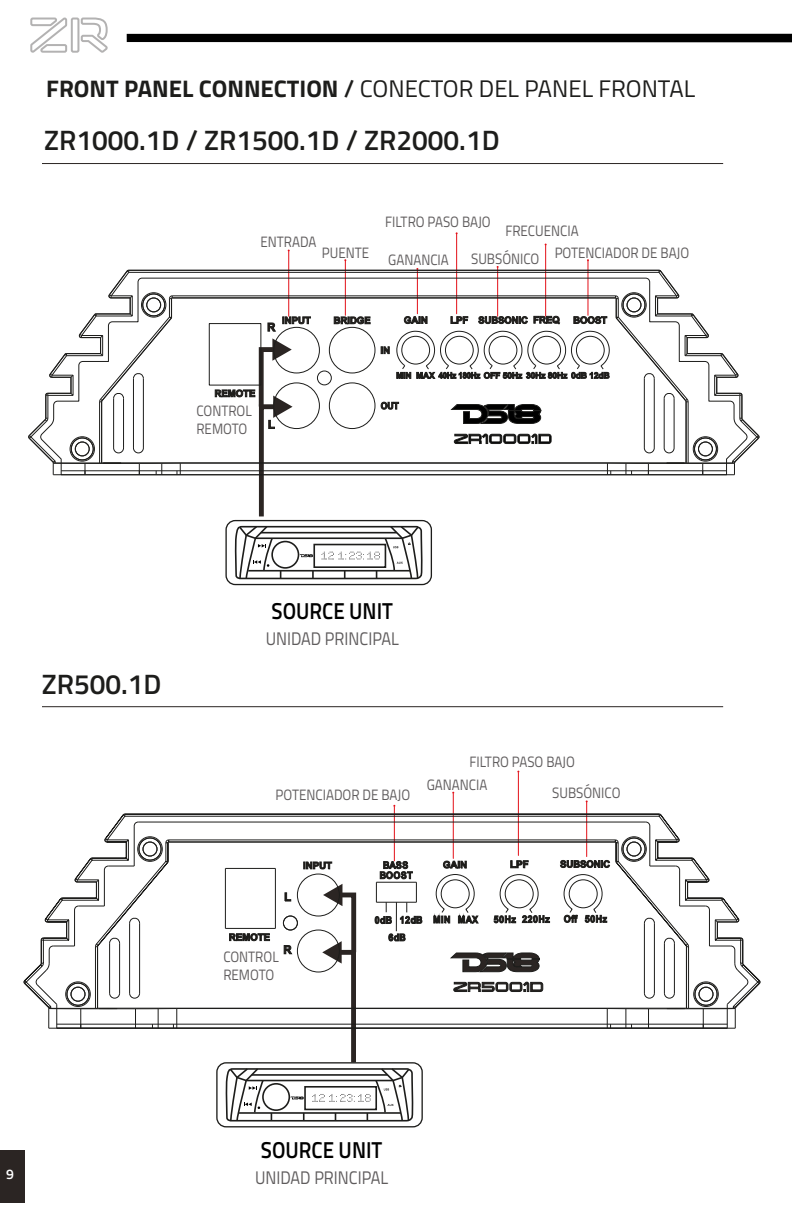
<style>
.page{position:relative;width:792px;height:1224px;background:#fff}
.page>*{position:absolute;margin:0;border:0;box-sizing:border-box;transform-origin:0 0}
.t1{font:600 28px "Titillium Web";color:#1d1d1b}
.t2{font:24px "Titillium Web";color:#1d1d1b}
.t3{font:600 23px "Titillium Web";color:#000;scale:.89 1}
.t4{font:18.2px "Titillium Web";color:#5f5c5d;scale:.89 1}
.t5{font:15px/18px "Titillium Web";color:#5f5c5d;scale:.89 1}
.t6{font:600 14px "Titillium Web";color:#fff}
.s1{font-weight:700}
.s2{font-weight:600}
</style>
<div class="page">
<hr style="left:42px;top:706px;width:681px;height:1px;background:#2b2523">
<hr style="left:42px;top:163px;width:681px;height:1px;background:#2b2523">
<hr style="left:456px;top:234px;width:1px;height:80px;background:#e31018">
<hr style="left:518px;top:773px;width:1px;height:82px;background:#e31018">
<hr style="left:453px;top:794px;width:1px;height:64px;background:#e31018">
<hr style="left:288px;top:251px;width:1px;height:65px;background:#e31018">
<hr style="left:586px;top:802px;width:1px;height:55px;background:#e31018">
<hr style="left:394px;top:807px;width:1px;height:54px;background:#e31018">
<hr style="left:545px;top:245px;width:1px;height:71px;background:#e31018">
<div style="left:0;top:1151px;width:25px;height:52px;background:#2b2523"></div>
<svg style="left:127px;top:33px;width:665px;height:10px;background:#292929"></svg>
<svg style="left:30px;top:17px;width:78px;height:36px"></svg>
<div style="left:209px;top:323px;width:52px;height:62px;border:1px solid #1d1d1b"></div>
<hr style="left:172px;top:296px;width:443px;height:1px;background:#1d1d1b">
<hr style="left:129px;top:270px;width:530px;height:1px;background:#1d1d1b">
<hr style="left:129px;top:272px;width:530px;height:1px;background:#1d1d1b">
<hr style="left:180px;top:474px;width:427px;height:1px;background:#1d1d1b">
<hr style="left:180px;top:463px;width:427px;height:1px;background:#1d1d1b">
<hr style="left:172px;top:298px;width:443px;height:1px;background:#1d1d1b">
<svg style="left:28px;top:270px;width:153px;height:205px"></svg>
<svg style="left:215px;top:259px;width:544px;height:327px"></svg>
<hr style="left:57px;top:1024px;width:670px;height:1px;background:#1d1d1b">
<svg style="left:24px;top:814px;width:736px;height:194px"></svg>
<svg style="left:165px;top:839px;width:4px;height:4px"></svg>
<svg style="left:615px;top:839px;width:4px;height:4px"></svg>
<svg style="left:685px;top:943px;width:4px;height:4px"></svg>
<svg style="left:95px;top:943px;width:4px;height:4px"></svg>
<div style="left:137px;top:837px;width:26px;height:25px;border:1px solid #1d1d1b;border-radius:50%"></div>
<div style="left:65px;top:982px;width:26px;height:25px;border:1px solid #1d1d1b;border-radius:50%"></div>
<div style="left:621px;top:837px;width:25px;height:25px;border:1px solid #1d1d1b;border-radius:50%"></div>
<div style="left:693px;top:982px;width:25px;height:25px;border:1px solid #1d1d1b;border-radius:50%"></div>
<div style="left:67px;top:983px;width:22px;height:23px;border:1px solid #1d1d1b;border-radius:50%"></div>
<div style="left:695px;top:983px;width:22px;height:23px;border:1px solid #1d1d1b;border-radius:50%"></div>
<div style="left:67px;top:983px;width:22px;height:22px;border:1px solid #1d1d1b;border-radius:50%"></div>
<div style="left:139px;top:838px;width:22px;height:22px;border:1px solid #1d1d1b;border-radius:50%"></div>
<div style="left:623px;top:838px;width:22px;height:22px;border:1px solid #1d1d1b;border-radius:50%"></div>
<div style="left:695px;top:983px;width:22px;height:22px;border:1px solid #1d1d1b;border-radius:50%"></div>
<svg style="left:24px;top:980px;width:3px;height:4px"></svg>
<svg style="left:757px;top:980px;width:3px;height:4px"></svg>
<svg style="left:45px;top:918px;width:3px;height:5px"></svg>
<svg style="left:105px;top:838px;width:3px;height:5px"></svg>
<svg style="left:676px;top:838px;width:4px;height:5px"></svg>
<svg style="left:706px;top:878px;width:4px;height:5px"></svg>
<div style="left:699px;top:987px;width:14px;height:14px;border:1px solid #1d1d1b;border-radius:50%"></div>
<div style="left:71px;top:987px;width:14px;height:14px;border:1px solid #1d1d1b;border-radius:50%"></div>
<div style="left:143px;top:842px;width:14px;height:14px;border:1px solid #1d1d1b;border-radius:50%"></div>
<div style="left:627px;top:842px;width:14px;height:14px;border:1px solid #1d1d1b;border-radius:50%"></div>
<hr style="left:169px;top:842px;width:446px;height:1px;background:#1d1d1b">
<hr style="left:81px;top:1028px;width:54px;height:1px;background:#1d1d1b">
<hr style="left:49px;top:1028px;width:32px;height:1px;background:#1d1d1b">
<hr style="left:703px;top:1028px;width:32px;height:1px;background:#1d1d1b">
<hr style="left:648px;top:1028px;width:55px;height:1px;background:#1d1d1b">
<hr style="left:688px;top:1008px;width:45px;height:1px;background:#1d1d1b">
<svg style="left:703px;top:938px;width:45px;height:90px"></svg>
<svg style="left:36px;top:938px;width:45px;height:90px"></svg>
<hr style="left:51px;top:1008px;width:44px;height:1px;background:#1d1d1b">
<hr style="left:98px;top:1008px;width:588px;height:1px;background:#1d1d1b">
<svg style="left:607px;top:1008px;width:42px;height:21px"></svg>
<svg style="left:135px;top:1008px;width:42px;height:21px"></svg>
<hr style="left:177px;top:1028px;width:430px;height:1px;background:#1d1d1b">
<svg style="left:75px;top:878px;width:24px;height:5px"></svg>
<svg style="left:680px;top:898px;width:59px;height:25px"></svg>
<svg style="left:510px;top:860px;width:19px;height:8px"></svg>
<svg style="left:560px;top:860px;width:57px;height:8px"></svg>
<svg style="left:429px;top:861px;width:52px;height:63px"></svg>
<svg style="left:493px;top:874px;width:57px;height:49px"></svg>
<svg style="left:557px;top:874px;width:52px;height:49px"></svg>
<svg style="left:225px;top:861px;width:197px;height:267px"></svg>
<svg style="left:450px;top:952px;width:90px;height:20px"></svg>
<svg style="left:452px;top:982px;width:91px;height:10px"></svg>
<h2 class="t2" style="left:46px;top:71px;width:650px"><span class="s1">FRONT PANEL CONNECTION</span> <span class="s2">/</span> CONECTOR DEL PANEL FRONTAL</h2>
<h1 class="t1" style="left:44px;top:119px;width:457px">ZR1000.1D / ZR1500.1D / ZR2000.1D</h1>
<p class="t5" style="left:260px;top:232px;width:64px">ENTRADA</p>
<p class="t5" style="left:322px;top:243px;width:55px">PUENTE</p>
<p class="t5" style="left:385px;top:212px;width:120px">FILTRO PASO BAJO</p>
<p class="t5" style="left:471px;top:249px;width:78px">SUBSÓNICO</p>
<p class="t5" style="left:555px;top:219px;width:153px;line-height:22px;text-indent:-49px">FRECUENCIA<br>POTENCIADOR DE BAJO</p>
<p class="t5" style="left:388px;top:250px;width:70px">GANANCIA</p>
<p class="t5" style="left:196px;top:401px;width:64px">CONTROL<br>REMOTO</p>
<h1 class="t1" style="left:42px;top:663px;width:121px">ZR500.1D</h1>
<h3 class="t3" style="left:272px;top:593px;width:138px">SOURCE UNIT</h3>
<p class="t4" style="left:266px;top:626px;width:151px">UNIDAD PRINCIPAL</p>
<p class="t5" style="left:427px;top:749px;width:168px;line-height:22.8px;text-indent:43px">FILTRO PASO BAJO<br>GANANCIA</p>
<p class="t5" style="left:276px;top:785px;width:153px">POTENCIADOR DE BAJO</p>
<p class="t5" style="left:552px;top:783px;width:78px">SUBSÓNICO</p>
<p class="t5" style="left:223px;top:947px;width:64px">CONTROL<br>REMOTO</p>
<p class="t6" style="left:6px;top:1164px;width:9px">9</p>
<h3 class="t3" style="left:261px;top:1132px;width:138px">SOURCE UNIT</h3>
<p class="t4" style="left:255px;top:1165px;width:151px">UNIDAD PRINCIPAL</p>
</div>
